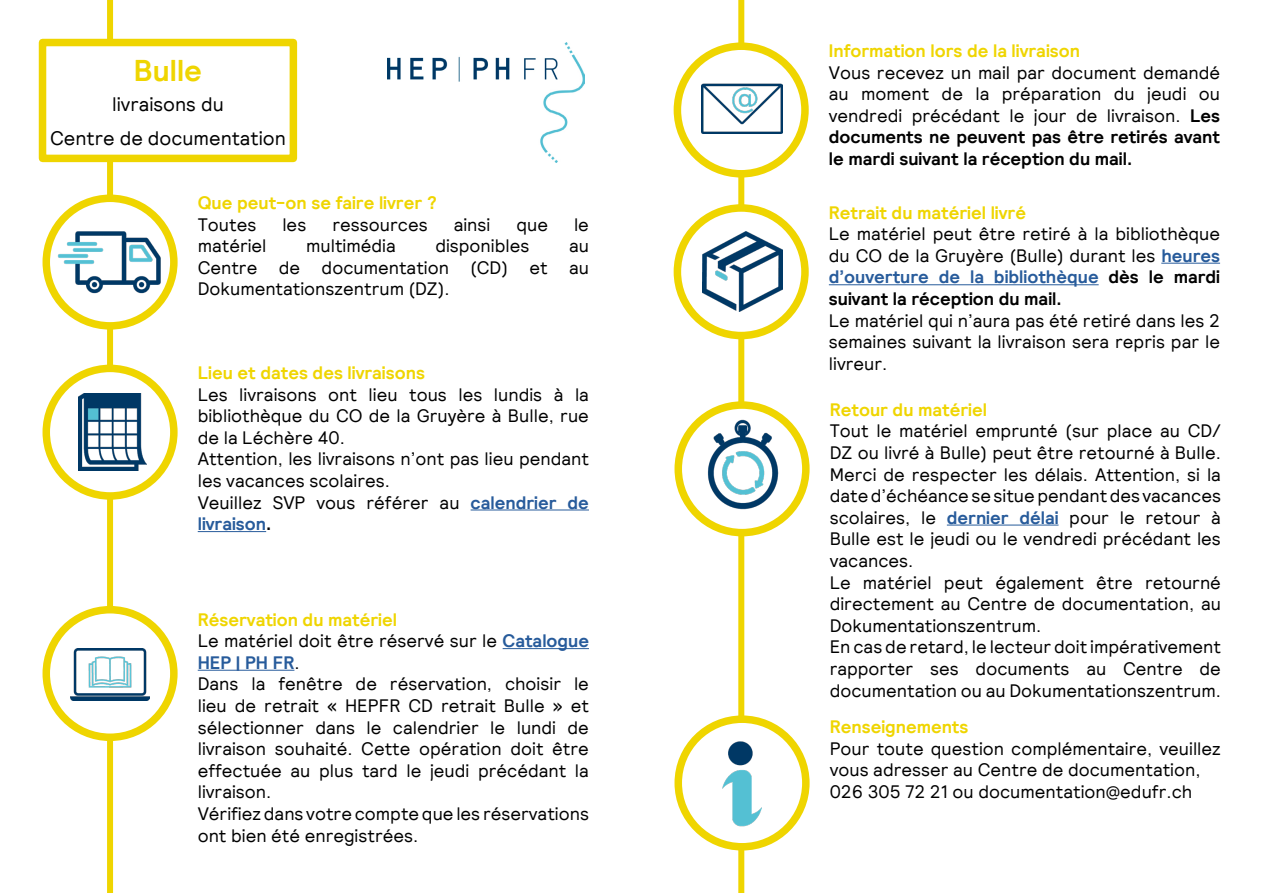
<style>
.page{position:relative;width:1263px;height:893px;background:#fff}
.page>*{position:absolute;margin:0;border:0;box-sizing:border-box;transform-origin:0 0}
.t1{font:700 30px "Relative";color:#efd500}
.t2{font:19.5px/34.2px "Relative";color:#000;text-align:center}
.t3{font:18px/21.6px "Relative";color:#000;text-align:justify}
.t4{font:700 18px "Relative";color:#efd500}
.s1{font-weight:700;color:#275b9b}
.s2{font-weight:700}
.s3{font-weight:700;color:#efd500}
</style>
<div class="page">
<div style="left:107px;top:0;width:6px;height:893px;background:#efd500"></div>
<div style="left:738px;top:0;width:6px;height:893px;background:#efd500"></div>
<svg style="left:46px;top:198px;width:128px;height:128px"></svg>
<img style="left:56px;top:228px;width:106px;height:67px">
<div style="left:43px;top:195px;width:135px;height:135px;border:8px solid #efd500;border-radius:50%"></div>
<svg style="left:677px;top:208px;width:128px;height:128px"></svg>
<img style="left:703px;top:232px;width:80px;height:80px">
<div style="left:674px;top:204px;width:135px;height:135px;border:8px solid #efd500;border-radius:50%"></div>
<svg style="left:46px;top:368px;width:128px;height:128px"></svg>
<img style="left:79px;top:393px;width:68px;height:78px">
<div style="left:43px;top:365px;width:135px;height:135px;border:8px solid #efd500;border-radius:50%"></div>
<svg style="left:678px;top:405px;width:128px;height:128px"></svg>
<img style="left:690px;top:410px;width:104px;height:108px">
<div style="left:674px;top:401px;width:135px;height:135px;border:8px solid #efd500;border-radius:50%"></div>
<div style="left:46px;top:610px;width:128px;height:127px;background:#fff;border-radius:50%"></div>
<img style="left:70px;top:648px;width:80px;height:53px">
<div style="left:43px;top:606px;width:135px;height:135px;border:8px solid #efd500;border-radius:50%"></div>
<div style="left:678px;top:719px;width:128px;height:128px;background:#fff;border-radius:50%"></div>
<img style="left:722px;top:741px;width:39px;height:86px">
<div style="left:674px;top:715px;width:135px;height:135px;border:8px solid #efd500;border-radius:50%"></div>
<div style="left:677px;top:46px;width:128px;height:128px;background:#fff;border-radius:50%"></div>
<img style="left:701px;top:83px;width:81px;height:51px">
<div style="left:674px;top:42px;width:135px;height:136px;border:8px solid #efd500;border-radius:50%"></div>
<hr style="left:1161px;top:263px;width:59px;height:1px;background:#275b9b">
<hr style="left:829px;top:284px;width:270px;height:1px;background:#275b9b">
<hr style="left:947px;top:525px;width:111px;height:1px;background:#275b9b">
<hr style="left:471px;top:509px;width:118px;height:1px;background:#275b9b">
<hr style="left:198px;top:531px;width:68px;height:1px;background:#275b9b">
<hr style="left:503px;top:648px;width:86px;height:1px;background:#275b9b">
<hr style="left:198px;top:670px;width:96px;height:1px;background:#275b9b">
<div style="left:39px;top:39px;width:258px;height:123px;background:#fff;border:8px solid #efd500"></div>
<img style="left:387px;top:42px;width:197px;height:120px">
<h1 class="t1" style="left:134px;top:53px;width:70px">Bulle</h1>
<p class="t2" style="left:50px;top:87px;width:237px">livraisons du<br>Centre de documentation</p>
<p class="t4" style="left:198px;top:192px;width:241px">Que peut-on se faire livrer ?</p>
<p class="t3" style="left:198px;top:214px;width:60px">Toutes</p>
<p class="t3" style="left:282px;top:214px;width:25px">les</p>
<p class="t3" style="left:332px;top:214px;width:97px">ressources</p>
<p class="t3" style="left:454px;top:214px;width:38px">ainsi</p>
<p class="t3" style="left:516px;top:214px;width:33px">que</p>
<p class="t3" style="left:574px;top:214px;width:16px">le</p>
<p class="t3" style="left:198px;top:235px;width:70px">matériel</p>
<p class="t3" style="left:306px;top:235px;width:91px">multimédia</p>
<p class="t3" style="left:435px;top:235px;width:96px">disponibles</p>
<p class="t3" style="left:198px;top:235px;width:393px;text-indent:371px">au Centre de documentation (CD) et au Dokumentationszentrum (DZ).</p>
<p class="t4" style="left:198px;top:362px;width:229px">Lieu et dates des livraisons</p>
<p class="t3" style="left:198px;top:384px;width:393px;text-align:left">Les livraisons ont lieu tous les lundis à la bibliothèque du CO de la Gruyère à Bulle, rue de la Léchère 40.<br>Attention, les livraisons n’ont pas lieu pendant les vacances scolaires.<br>Veuillez SVP vous référer au <span class="s1">calendrier de livraison</span><span class="s2">.</span></p>
<p class="t3" style="left:198px;top:609px;width:393px;text-align:left"><span class="s3">Réservation du matériel<br></span>Le matériel doit être réservé sur le <span class="s1">Catalogue HEP | PH FR</span>.<br>Dans la fenêtre de réservation, choisir le lieu de retrait « HEPFR CD retrait Bulle » et sélectionner dans le calendrier le lundi de livraison souhaité. Cette opération doit être effectuée au plus tard le jeudi précédant la livraison.<br>Vérifiez dans votre compte que les réservations ont bien été enregistrées.</p>
<p class="t4" style="left:829px;top:40px;width:253px">Information lors de la livraison</p>
<p class="t3" style="left:829px;top:62px;width:393px">Vous recevez un mail par document demandé au moment de la préparation du jeudi ou vendredi précédant le jour de livraison. <span class="s2">Les documents ne peuvent pas être retirés avant le mardi suivant la réception du mail.</span></p>
<p class="t4" style="left:829px;top:202px;width:199px">Retrait du matériel livré</p>
<p class="t3" style="left:829px;top:223px;width:393px">Le matériel peut être retiré à la bibliothèque du CO de la Gruyère (Bulle) durant les <span class="s1">heures d’ouverture de la bibliothèque</span> <span class="s2">dès le mardi suivant la réception du mail.</span></p>
<p class="t3" style="left:829px;top:310px;width:393px">Le matériel qui n’aura pas été retiré dans les 2 semaines suivant la livraison sera repris par le livreur.</p>
<p class="t4" style="left:830px;top:399px;width:159px">Retour du matériel</p>
<p class="t3" style="left:830px;top:420px;width:393px;text-align:left">Tout le matériel emprunté (sur place au CD/ DZ ou livré à Bulle) peut être retourné à Bulle.<br>Merci de respecter les délais. Attention, si la date d’échéance se situe pendant des vacances scolaires, le <span class="s1">dernier délai</span> pour le retour à Bulle est le jeudi ou le vendredi précédant les vacances.<br>Le matériel peut également être retourné directement au Centre de documentation, au Dokumentationszentrum.<br>En cas de retard, le lecteur doit impérativement rapporter ses documents au Centre de documentation ou au Dokumentationszentrum.</p>
<p class="t4" style="left:830px;top:716px;width:140px">Renseignements</p>
<p class="t3" style="left:830px;top:738px;width:393px;text-align:left">Pour toute question complémentaire, veuillez vous adresser au Centre de documentation,<br>026 305 72 21 ou documentation@edufr.ch</p>
</div>
